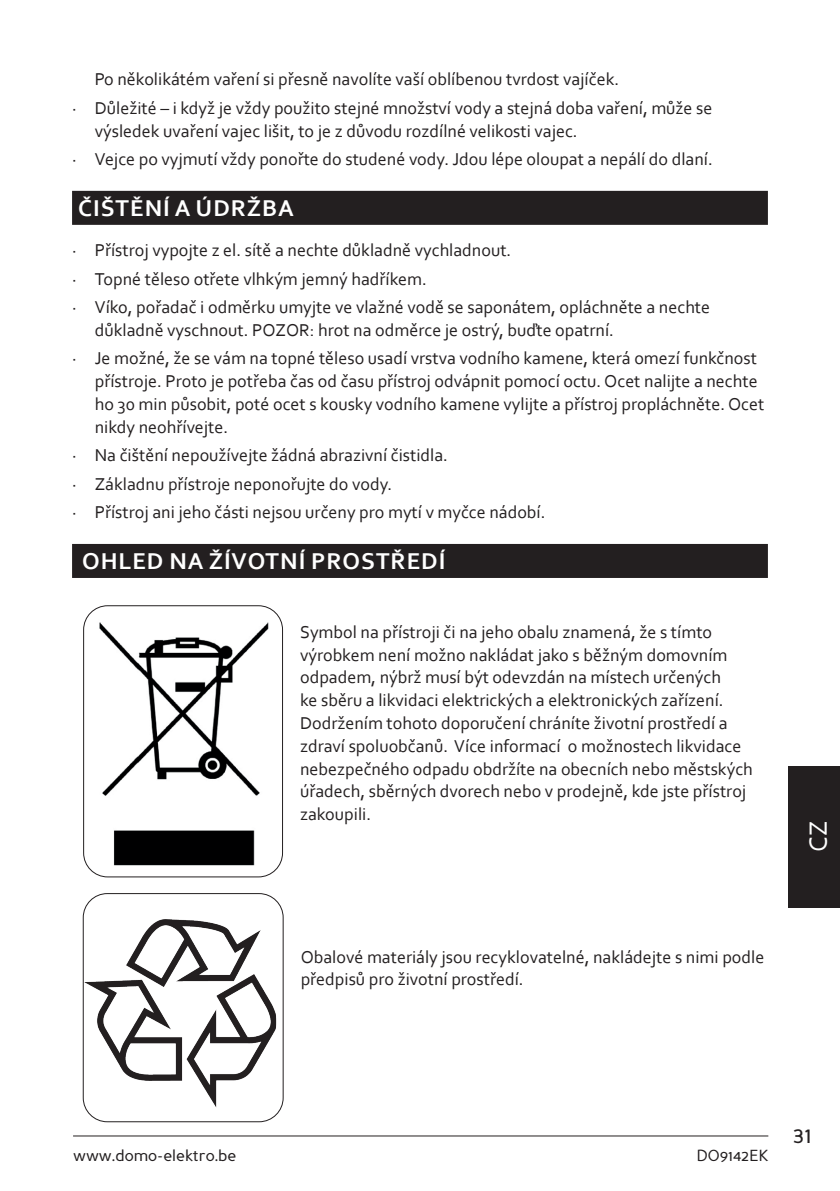
<style>
.page{position:relative;width:840px;height:1191px;background:#fff}
.page>*{position:absolute;margin:0;border:0;box-sizing:border-box;transform-origin:0 0}
.t1{font:26px "Corbel";color:#fff}
.t2{font:700 24px "Corbel";letter-spacing:.04em;color:#fff}
.t3{font:24px "Perspective Sans";color:#231f20}
.t4{font:18px/22.8px "Corbel";color:#231f20}
.t5{font:16px "Perspective Sans";color:#231f20}
</style>
<div class="page">
<hr style="left:73px;top:1135px;width:694px;height:1px;background:#231f20">
<div style="left:788px;top:765px;width:51px;height:142px;background:#231f20"></div>
<div style="left:72px;top:191px;width:695px;height:34px;background:#231f20"></div>
<div style="left:72px;top:544px;width:695px;height:34px;background:#231f20"></div>
<img style="left:90px;top:613px;width:179px;height:253px">
<div style="left:83px;top:605px;width:200px;height:272px;border:1px solid #231f20;border-radius:24px"></div>
<img style="left:83px;top:919px;width:193px;height:188px">
<div style="left:83px;top:893px;width:200px;height:229px;border:1px solid #231f20;border-radius:24px"></div>
<p class="t4" style="left:72px;top:65px;width:641px;line-height:28.4px;text-indent:23px">Po několikátém vaření si přesně navolíte vaší oblíbenou tvrdost vajíček.<br>· Důležité – i když je vždy použito stejné množství vody a stejná doba vaření, může se</p>
<p class="t4" style="left:72px;top:116px;width:642px;line-height:28.4px;text-indent:23px">výsledek uvaření vajec lišit, to je z důvodu rozdílné velikosti vajec.<br>· Vejce po vyjmutí vždy ponořte do studené vody. Jdou lépe oloupat a nepálí do dlaní.</p>
<h2 class="t2" style="left:78px;top:193px;width:217px">ČIŠTĚNÍ A ÚDRŽBA</h2>
<p class="t4" style="left:72px;top:235px;width:639px;line-height:28.4px">· Přístroj vypojte z el. sítě a nechte důkladně vychladnout.<br>· Topné těleso otřete vlhkým jemný hadříkem.<br>· Víko, pořadač i odměrku umyjte ve vlažné vodě se saponátem, opláchněte a nechte</p>
<p class="t4" style="left:72px;top:315px;width:686px;line-height:28.4px;text-indent:23px">důkladně vyschnout. POZOR: hrot na odměrce je ostrý, buďte opatrní.<br>· Je možné, že se vám na topné těleso usadí vrstva vodního kamene, která omezí funkčnost</p>
<p class="t4" style="left:95px;top:369px;width:670px">přístroje. Proto je potřeba čas od času přístroj odvápnit pomocí octu. Ocet nalijte a nechte ho 30 min působit, poté ocet s kousky vodního kamene vylijte a přístroj propláchněte. Ocet nikdy neohřívejte.</p>
<p class="t4" style="left:72px;top:441px;width:474px;line-height:28.4px">· Na čištění nepoužívejte žádná abrazivní čistidla.<br>· Základnu přístroje neponořujte do vody.<br>· Přístroj ani jeho části nejsou určeny pro mytí v myčce nádobí.</p>
<h2 class="t2" style="left:82px;top:546px;width:364px">OHLED NA ŽÍVOTNÍ PROSTŘEDÍ</h2>
<p class="t4" style="left:300px;top:620px;width:454px">Symbol na přístroji či na jeho obalu znamená, že s tímto výrobkem není možno nakládat jako s běžným domovním odpadem, nýbrž musí být odevzdán na místech určených<br>ke sběru a likvidaci elektrických a elektronických zařízení.<br>Dodržením tohoto doporučení chráníte životní prostředí a zdraví spoluobčanů. Více informací o možnostech likvidace nebezpečného odpadu obdržíte na obecních nebo městských úřadech, sběrných dvorech nebo v prodejně, kde jste přístroj zakoupili.</p>
<p class="t4" style="left:300px;top:944px;width:465px">Obalové materiály jsou recyklovatelné, nakládejte s nimi podle předpisů pro životní prostředí.</p>
<h1 class="t1" style="left:801px;top:851px;width:32px;rotate:-90deg">CZ</h1>
<p class="t5" style="left:73px;top:1146px;width:165px">www.domo-elektro.be</p>
<p class="t5" style="left:696px;top:1146px;width:73px">DO9142EK</p>
<h2 class="t3" style="left:792px;top:1120px;width:20px">31</h2>
</div>
